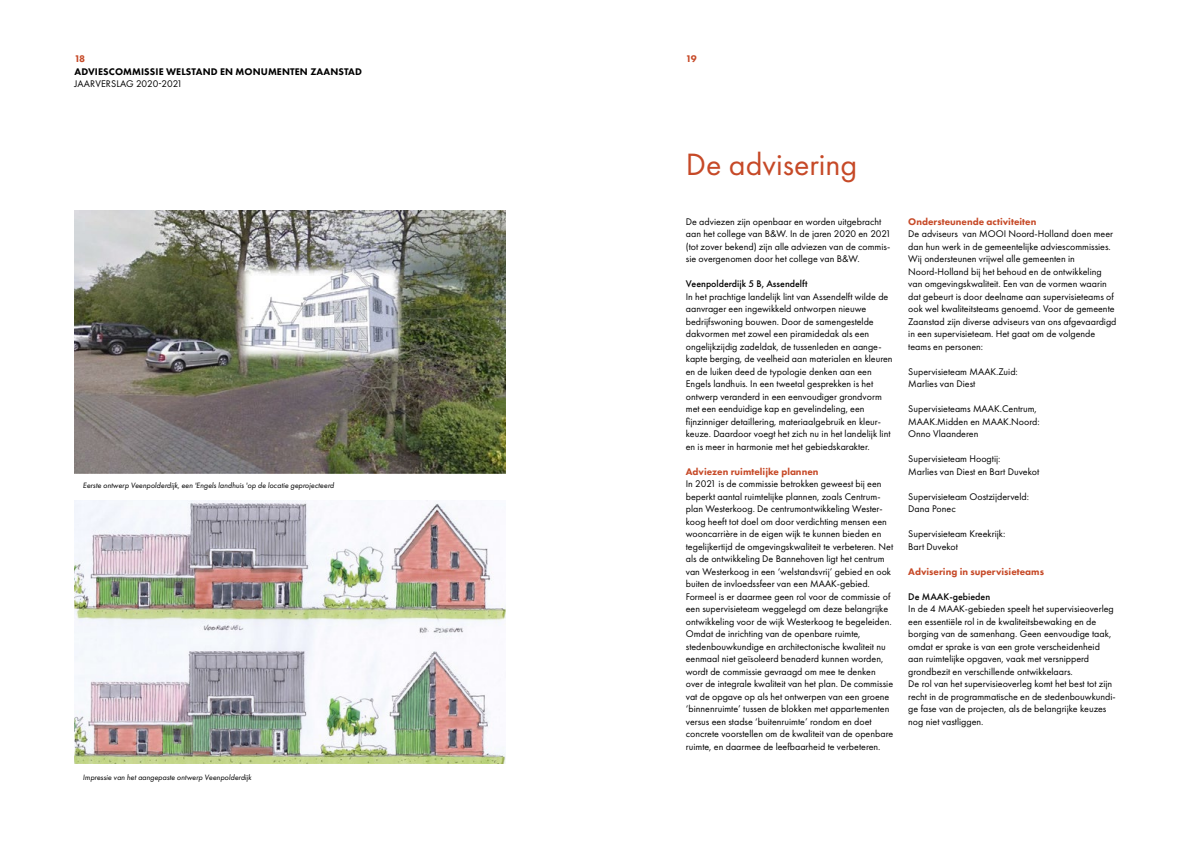
<style>
.page{position:relative;width:1191px;height:842px;background:#fff}
.page>*{position:absolute;margin:0;border:0;box-sizing:border-box;transform-origin:0 0}
.Hoofdstuk_jaarversla{font:32px "Futura PT";color:#c64927}
.MooiNH_Platte_tekst{font:10px/12.5px "Futura PT";color:#000}
.MooiNH_Tussenkop{font:800 10px "Futura PT";color:#c64927}
.t1{font:800 10px "Futura PT";letter-spacing:.01em;color:#000}
.MooiNH_Platte_tekst-2{font:500 10px "Futura PT";color:#000}
.Bijschrift{font:italic 8px "Futura PT";color:#000}
</style>
<div class="page">
<img style="left:74px;top:210px;width:431px;height:264px">
<img style="left:74px;top:500px;width:431px;height:263px">
<p class="MooiNH_Tussenkop" style="left:74px;top:53px;width:12px">18</p>
<p class="MooiNH_Tussenkop" style="left:686px;top:53px;width:12px">19</p>
<p class="t1" style="left:74px;top:65px;width:289px">ADVIESCOMMISSIE WELSTAND EN MONUMENTEN ZAANSTAD</p>
<p class="MooiNH_Platte_tekst" style="left:74px;top:78px;width:110px">JAARVERSLAG 2020-2021</p>
<p class="Bijschrift" style="left:83px;top:481px;width:253px">Eerste ontwerp Veenpolderdijk, een 'Engels landhuis 'op de locatie geprojecteerd</p>
<p class="Bijschrift" style="left:83px;top:772px;width:170px">Impressie van het aangepaste ontwerp Veenpolderdijk</p>
<p class="Hoofdstuk_jaarversla" style="left:686px;top:145px;width:173px">De advisering</p>
<p class="MooiNH_Platte_tekst" style="left:686px;top:215px;width:207px">De adviezen zijn openbaar en worden uitgebracht aan het college van B&amp;W. In de jaren 2020 en 2021 (tot zover bekend) zijn alle adviezen van de commis&shy;sie overgenomen door het college van B&amp;W.</p>
<p class="MooiNH_Platte_tekst-2" style="left:686px;top:278px;width:123px">Veenpolderdijk 5 B, Assendelft</p>
<p class="MooiNH_Platte_tekst" style="left:686px;top:290px;width:208px">In het prachtige landelijk lint van Assendelft wilde de aanvrager een ingewikkeld ontworpen nieuwe bedrijfswoning bouwen. Door de samengestelde dakvormen met zowel een piramidedak als een ongelijkzijdig zadeldak, de tussenleden en aange&shy;kapte berging, de veelheid aan materialen en kleuren en de luiken deed de typologie denken aan een Engels landhuis. In een tweetal gesprekken is het ontwerp veranderd in een eenvoudiger grondvorm met een eenduidige kap en gevelindeling, een fijnzinniger detaillering, materiaalgebruik en kleur&shy;keuze. Daardoor voegt het zich nu in het landelijk lint en is meer in harmonie met het gebiedskarakter.</p>
<p class="MooiNH_Tussenkop" style="left:686px;top:465px;width:134px">Adviezen ruimtelijke plannen</p>
<p class="MooiNH_Platte_tekst" style="left:686px;top:478px;width:209px">In 2021 is de commissie betrokken geweest bij een beperkt aantal ruimtelijke plannen, zoals Centrum&shy;plan Westerkoog. De centrumontwikkeling Wester&shy;koog heeft tot doel om door verdichting mensen een wooncarrière in de eigen wijk te kunnen bieden en tegelijkertijd de omgevingskwaliteit te verbeteren. Net als de ontwikkeling De Bannehoven ligt het centrum van Westerkoog in een ‘welstandsvrij’ gebied en ook buiten de invloedssfeer van een MAAK-gebied.<br>Formeel is er daarmee geen rol voor de commissie of een supervisieteam weggelegd om deze belangrijke ontwikkeling voor de wijk Westerkoog te begeleiden.<br>Omdat de inrichting van de openbare ruimte, stedenbouwkundige en architectonische kwaliteit nu eenmaal niet geïsoleerd benaderd kunnen worden, wordt de commissie gevraagd om mee te denken over de integrale kwaliteit van het plan. De commissie vat de opgave op als het ontwerpen van een groene ‘binnenruimte’ tussen de blokken met appartementen versus een stadse ‘buitenruimte’ rondom en doet concrete voorstellen om de kwaliteit van de openbare ruimte, en daarmee de leefbaarheid te verbeteren.</p>
<p class="MooiNH_Tussenkop" style="left:908px;top:215px;width:130px">Ondersteunende activiteiten</p>
<p class="MooiNH_Platte_tekst" style="left:908px;top:228px;width:210px">De adviseurs van MOOI Noord-Holland doen meer dan hun werk in de gemeentelijke adviescommissies.<br>Wij ondersteunen vrijwel alle gemeenten in Noord-Holland bij het behoud en de ontwikkeling van omgevingskwaliteit. Een van de vormen waarin dat gebeurt is door deelname aan supervisieteams of ook wel kwaliteitsteams genoemd. Voor de gemeente Zaanstad zijn diverse adviseurs van ons afgevaardigd in een supervisieteam. Het gaat om de volgende teams en personen:</p>
<p class="MooiNH_Platte_tekst" style="left:908px;top:365px;width:111px">Supervisieteam MAAK.Zuid:</p>
<p class="MooiNH_Platte_tekst" style="left:908px;top:378px;width:69px">Marlies van Diest</p>
<p class="MooiNH_Platte_tekst" style="left:908px;top:403px;width:130px">Supervisieteams MAAK.Centrum,</p>
<p class="MooiNH_Platte_tekst" style="left:908px;top:415px;width:133px">MAAK.Midden en MAAK.Noord:</p>
<p class="MooiNH_Platte_tekst" style="left:908px;top:428px;width:72px">Onno Vlaanderen</p>
<p class="MooiNH_Platte_tekst" style="left:908px;top:453px;width:132px">Supervisieteam Hoogtij:<br>Marlies van Diest en Bart Duvekot</p>
<p class="MooiNH_Platte_tekst" style="left:908px;top:490px;width:122px">Supervisieteam Oostzijderveld:</p>
<p class="MooiNH_Platte_tekst" style="left:908px;top:503px;width:49px">Dana Ponec</p>
<p class="MooiNH_Platte_tekst" style="left:908px;top:528px;width:99px">Supervisieteam Kreekrijk:</p>
<p class="MooiNH_Platte_tekst" style="left:908px;top:540px;width:51px">Bart Duvekot</p>
<p class="MooiNH_Tussenkop" style="left:908px;top:565px;width:137px">Advisering in supervisieteams</p>
<p class="MooiNH_Platte_tekst-2" style="left:908px;top:591px;width:83px">De MAAK-gebieden</p>
<p class="MooiNH_Platte_tekst" style="left:908px;top:603px;width:207px">In de 4 MAAK-gebieden speelt het supervisieoverleg een essentiële rol in de kwaliteitsbewaking en de borging van de samenhang. Geen eenvoudige taak, omdat er sprake is van een grote verscheidenheid aan ruimtelijke opgaven, vaak met versnipperd grondbezit en verschillende ontwikkelaars.</p>
<p class="MooiNH_Platte_tekst" style="left:908px;top:678px;width:209px">De rol van het supervisieoverleg komt het best tot zijn recht in de programmatische en de stedenbouwkundi&shy;ge fase van de projecten, als de belangrijke keuzes nog niet vastliggen.</p>
</div>
